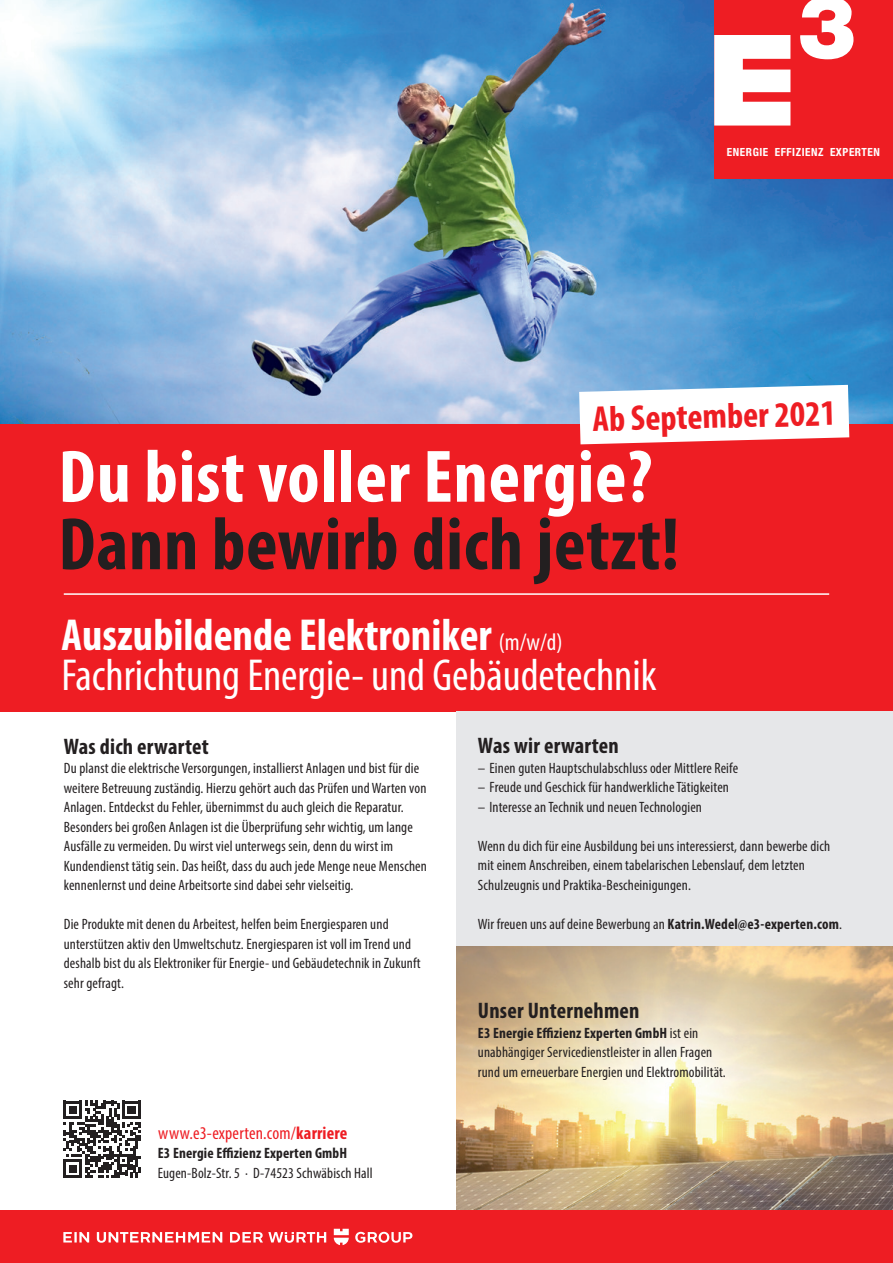
<style>
.page{position:relative;width:893px;height:1263px;background:#fff}
.page>*{position:absolute;margin:0;border:0;box-sizing:border-box;transform-origin:0 0}
.t1{font:700 condensed 75px "Myriad Pro";letter-spacing:.01em;color:#fff}
.t2{font:700 condensed 75px "Myriad Pro";letter-spacing:.01em;color:#231f20}
.t3{font:condensed 45px/40.5px "Myriad Pro";color:#fff}
.t4{font:700 condensed 36px "Myriad Pro";color:#ee1d23}
.t5{font:700 condensed 22.5px "Myriad Pro";letter-spacing:.01em;color:#231f20}
.t6{font:condensed 18px "Myriad Pro";letter-spacing:.01em;color:#ee1d23}
.t7{font:condensed 15px/19.5px "Myriad Pro";letter-spacing:.01em;color:#231f20}
.t8{font:700 condensed 15px "Myriad Pro";letter-spacing:.01em;color:#231f20}
.t9{font:700 condensed 11.25px "Helvetica Neue LT Pro";letter-spacing:.05em;color:#fff}
.s1{font-weight:700}
.s2{font-size:24px}
</style>
<div class="page">
<img style="left:457px;top:946px;width:436px;height:265px">
<img style="left:0;top:0;width:893px;height:424px">
<div style="left:0;top:424px;width:893px;height:287px;background:#ee1d23"></div>
<hr style="left:64px;top:593px;width:765px;height:2px;background:#fff">
<div style="left:714px;top:0;width:179px;height:179px;background:#ee1d23"></div>
<svg style="left:714px;top:35px;width:76px;height:91px"></svg>
<svg style="left:800px;top:0;width:53px;height:59px"></svg>
<svg style="left:579px;top:385px;width:270px;height:59px"></svg>
<div style="left:0;top:1211px;width:893px;height:52px;background:#ee1d23"></div>
<svg style="left:334px;top:1229px;width:15px;height:16px"></svg>
<svg style="left:355px;top:1232px;width:57px;height:11px"></svg>
<svg style="left:63px;top:1232px;width:26px;height:10px"></svg>
<svg style="left:97px;top:1232px;width:125px;height:11px"></svg>
<svg style="left:230px;top:1232px;width:96px;height:11px"></svg>
<div style="left:457px;top:711px;width:436px;height:235px;background:#e6e7e9"></div>
<svg style="left:64px;top:1101px;width:77px;height:77px"></svg>
<p class="t9" style="left:727px;top:145px;width:155px">ENERGIE EFFIZIENZ EXPERTEN</p>
<h3 class="t4" style="left:592px;top:396px;width:245px;rotate:-1deg">Ab September 2021</h3>
<h1 class="t1" style="left:58px;top:430px;width:595px">Du bist voller Energie?</h1>
<h1 class="t2" style="left:58px;top:497px;width:622px">Dann bewirb dich jetzt!</h1>
<h2 class="t3" style="left:62px;top:614px;width:596px"><span class="s1">Auszubildende Elektroniker</span> <span class="s2">(m/w/d)<br></span>Fachrichtung Energie- und Gebäudetechnik</h2>
<h3 class="t5" style="left:64px;top:732px;width:147px">Was dich erwartet</h3>
<p class="t7" style="left:64px;top:758px;width:365px">Du planst die elektrische Versorgungen, installierst Anlagen und bist für die weitere Betreuung zuständig. Hierzu gehört auch das Prüfen und Warten von Anlagen. Entdeckst du Fehler, übernimmst du auch gleich die Reparatur.<br>Besonders bei großen Anlagen ist die Überprüfung sehr wichtig, um lange Ausfälle zu vermeiden. Du wirst viel unterwegs sein, denn du wirst im Kundendienst tätig sein. Das heißt, dass du auch jede Menge neue Menschen kennenlernst und deine Arbeitsorte sind dabei sehr vielseitig.</p>
<p class="t7" style="left:64px;top:914px;width:358px">Die Produkte mit denen du Arbeitest, helfen beim Energiesparen und unterstützen aktiv den Umweltschutz. Energiesparen ist voll im Trend und deshalb bist du als Elektroniker für Energie- und Gebäudetechnik in Zukunft sehr gefragt.</p>
<p class="t6" style="left:158px;top:1122px;width:191px">www.e3-experten.com/<span class="s1">karriere</span></p>
<p class="t8" style="left:158px;top:1144px;width:191px">E3 Energie Effizienz Experten GmbH</p>
<p class="t7" style="left:158px;top:1163px;width:216px">Eugen-Bolz-Str. 5 · D-74523 Schwäbisch Hall</p>
<h3 class="t5" style="left:478px;top:732px;width:142px">Was wir erwarten</h3>
<p class="t7" style="left:478px;top:758px;width:262px">– Einen guten Hauptschulabschluss oder Mittlere Reife</p>
<p class="t7" style="left:478px;top:777px;width:253px">– Freude und Geschick für handwerkliche Tätigkeiten</p>
<p class="t7" style="left:478px;top:797px;width:226px">– Interesse an Technik und neuen Technologien</p>
<p class="t7" style="left:478px;top:836px;width:354px">Wenn du dich für eine Ausbildung bei uns interessierst, dann bewerbe dich mit einem Anschreiben, einem tabelarischen Lebenslauf, dem letzten<br>Schulzeugnis und Praktika-Bescheinigungen.</p>
<p class="t7" style="left:478px;top:914px;width:365px">Wir freuen uns auf deine Bewerbung an <span class="s1">Katrin.Wedel@e3-experten.com</span>.</p>
<h3 class="t5" style="left:478px;top:997px;width:163px">Unser Unternehmen</h3>
<p class="t7" style="left:478px;top:1023px;width:249px"><span class="s1">E3 Energie Effizienz Experten GmbH</span> ist ein unabhängiger Servicedienstleister in allen Fragen rund um erneuerbare Energien und Elektromobilität.</p>
</div>
